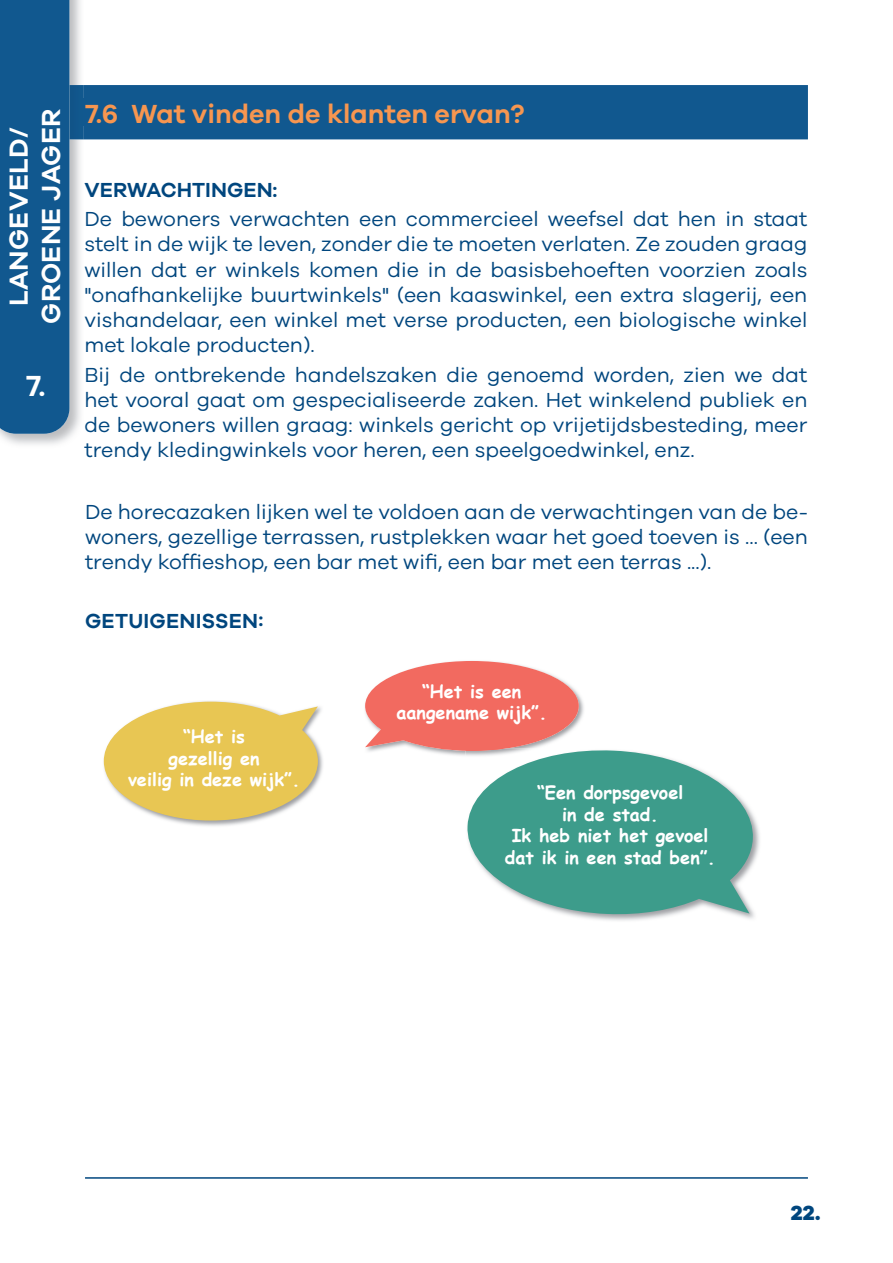
<style>
.page{position:relative;width:893px;height:1263px;background:#fff}
.page>*{position:absolute;margin:0;border:0;box-sizing:border-box;transform-origin:0 0}
.t1{font:600 30px "Galano Grotesque";color:#fff}
.t2{font:600 27px "Galano Grotesque";color:#f79650}
.t3{font:600 27px/32.4px "Galano Grotesque";letter-spacing:.01em;color:#fff;text-align:center}
.t4{font:21px/25.2px "Galano Grotesque";color:#00467e;text-align:justify}
.t5{font:600 21px "Galano Grotesque";color:#00467e}
.t6{font:800 21px "Galano Grotesque";color:#00467e}
.t7{font:700 18px/21.6px "Comic Sans MS";color:#fff;text-align:center}
</style>
<div class="page">
<img style="left:0;top:0;width:84px;height:445px">
<div style="left:0;top:0;width:69px;height:434px;background:#11588f"></div>
<hr style="left:85px;top:1177px;width:723px;height:2px;background:#00467e">
<img style="left:103px;top:701px;width:220px;height:125px">
<svg style="left:104px;top:702px;width:214px;height:118px"></svg>
<img style="left:368px;top:660px;width:216px;height:96px">
<svg style="left:365px;top:661px;width:214px;height:90px;background:#f1837c"></svg>
<img style="left:569px;top:819px;width:191px;height:102px">
<svg style="left:466px;top:747px;width:289px;height:168px;fill:#3d9c8b"></svg>
<div style="left:84px;top:85px;width:724px;height:54px;background:#11588f"></div>
<img style="left:69px;top:85px;width:15px;height:54px">
<p class="t3" style="left:2px;top:324px;width:216px;rotate:-90deg">LANGEVELD/<br>GROENE JAGER</p>
<p class="t2" style="left:85px;top:98px;width:441px">7.6 Wat vinden de klanten ervan?</p>
<p class="t5" style="left:84px;top:177px;width:195px">VERWACHTINGEN:</p>
<p class="t4" style="left:84px;top:206px;width:724px">De bewoners verwachten een commercieel weefsel dat hen in staat stelt in de wijk te leven, zonder die te moeten verlaten. Ze zouden graag willen dat er winkels komen die in de basisbehoeften voorzien zoals "onafhankelijke buurtwinkels" (een kaaswinkel, een extra slagerij, een vishandelaar, een winkel met verse producten, een biologische winkel met lokale producten).</p>
<p class="t4" style="left:84px;top:361px;width:724px">Bij de ontbrekende handelszaken die genoemd worden, zien we dat het vooral gaat om gespecialiseerde zaken. Het winkelend publiek en de bewoners willen graag: winkels gericht op vrijetijdsbesteding, meer trendy kledingwinkels voor heren, een speelgoedwinkel, enz.</p>
<h1 class="t1" style="left:26px;top:368px;width:21px">7.</h1>
<p class="t4" style="left:85px;top:498px;width:724px">De horecazaken lijken wel te voldoen aan de verwachtingen van de be&shy;woners, gezellige terrassen, rustplekken waar het goed toeven is ... (een trendy koffieshop, een bar met wifi, een bar met een terras ...).</p>
<p class="t5" style="left:85px;top:608px;width:180px">GETUIGENISSEN:</p>
<p class="t7" style="left:128px;top:725px;width:173px">“Het is<br>gezellig en<br>veilig in deze wijk”.</p>
<p class="t7" style="left:397px;top:680px;width:152px">“Het is een aangename wijk”.</p>
<p class="t7" style="left:505px;top:781px;width:212px">“Een dorpsgevoel<br>in de stad.<br>Ik heb niet het gevoel dat ik in een stad ben”.</p>
<p class="t6" style="left:791px;top:1200px;width:31px">22.</p>
</div>
